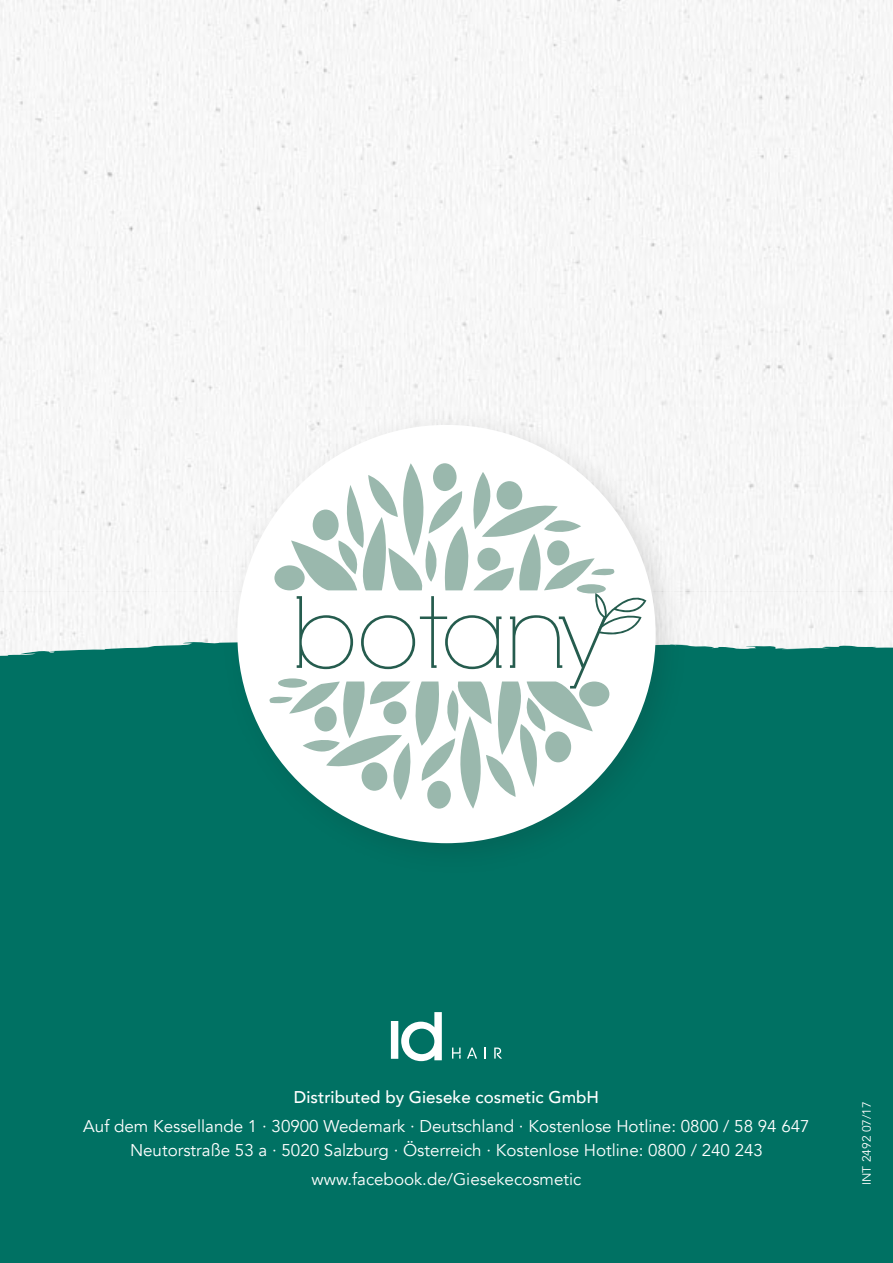
<style>
.page{position:relative;width:893px;height:1263px;background:#fff}
.page>*{position:absolute;margin:0;border:0;box-sizing:border-box;transform-origin:0 0}
.t1{font:16.95px/24.6px "Avenir";color:#fff;text-align:center}
.t2{font:500 16.95px "Avenir";color:#fff}
.t3{font:12px "Avenir";color:#fff}
</style>
<div class="page">
<div style="left:0;top:171px;width:893px;height:1092px;background:#007163"></div>
<div style="left:0;top:0;width:893px;height:656px;background:#f7f7f7"></div>
<svg style="left:452px;top:1047px;width:9px;height:11px"></svg>
<svg style="left:494px;top:1047px;width:8px;height:11px"></svg>
<svg style="left:467px;top:1047px;width:10px;height:11px"></svg>
<svg style="left:391px;top:1012px;width:51px;height:49px"></svg>
<div style="left:220px;top:407px;width:470px;height:470px;background:#1d1d1b;opacity:.15"></div>
<div style="left:237px;top:425px;width:419px;height:418px;background:#fff;border-radius:50%"></div>
<svg style="left:262px;top:463px;width:384px;height:346px"></svg>
<p class="t2" style="left:294px;top:1082px;width:307px">Distributed by Gieseke cosmetic GmbH</p>
<p class="t1" style="left:83px;top:1114px;width:728px">Auf dem Kessellande 1 · 30900 Wedemark · Deutschland · Kostenlose Hotline: 0800 / 58 94 647<br>Neutorstraße 53 a · 5020 Salzburg · Österreich · Kostenlose Hotline: 0800 / 240 243</p>
<p class="t1" style="left:312px;top:1167px;width:271px">www.facebook.de/Giesekecosmetic</p>
<p class="t3" style="left:860px;top:1185px;width:85px;rotate:-90deg">INT 2492 07/17</p>
</div>
